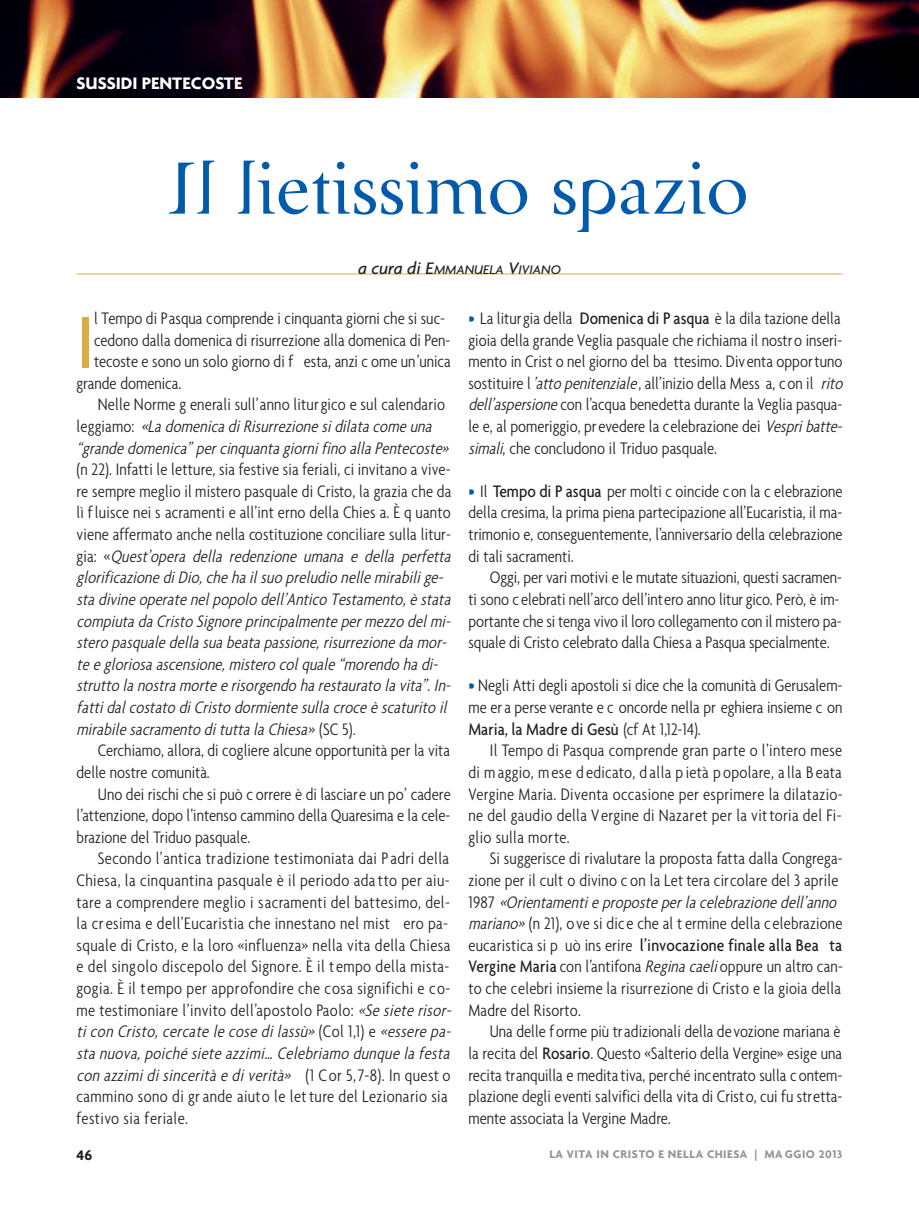
<style>
.page{position:relative;width:919px;height:1217px;background:#fff}
.page>*{position:absolute;margin:0;border:0;box-sizing:border-box;transform-origin:0 0}
.t1{font:500 condensed 78.45px "Agenda";color:#dbaa43}
.t2{font:75px "Air Roman";color:#015aaa}
.t3{font:300 condensed 18px/21.6px "Agenda";color:#231f20;text-align:justify}
.t4{font:italic 300 condensed 18px/21.6px "Agenda";color:#231f20}
.t5{font:300 condensed 18px/21.6px "Agenda";letter-spacing:.02em;color:#231f20}
.t6{font:700 18px "Agenda";color:#fff}
.t7{font:700 15px "Agenda";color:#231f20}
.t8{font:italic 500 13.5px "Agenda";color:#231f20}
.t9{font:700 12px "Agenda";letter-spacing:.045em;color:#939598}
.s1{font-size:18px}
.s2{font-style:normal}
.s3{font-style:italic}
.s4{font-weight:500;color:#015aaa}
.s5{font-weight:500}
</style>
<div class="page">
<img style="left:0;top:0;width:918px;height:98px">
<hr style="left:77px;top:273px;width:765px;height:1px;background:#dbaa43">
<p class="t6" style="left:77px;top:73px;width:167px">SUSSIDI PENTECOSTE</p>
<h2 class="t2" style="left:166px;top:140px;width:583px">Il lietissimo spazio</h2>
<p class="t8" style="left:358px;top:261px;width:204px"><span class="s1">a cura di E</span>MMANUELA <span class="s1">V</span>IVIANO</p>
<h1 class="t1" style="left:77px;top:296px;width:19px">I</h1>
<p class="t3" style="left:94px;top:307px;width:352px">l Tempo di Pasqua comprende i cinquanta giorni che si suc-</p>
<p class="t3" style="left:94px;top:328px;width:358px">cedono dalla domenica di risurrezione alla domenica di Pen-</p>
<p class="t3" style="left:94px;top:350px;width:358px">tecoste e sono un solo giorno di f esta, anzi c ome un’unica</p>
<p class="t3" style="left:77px;top:372px;width:106px">grande domenica.</p>
<p class="t3" style="left:98px;top:393px;width:348px">Nelle Norme g enerali sull’anno liturgico e sul calendario</p>
<p class="t4" style="left:77px;top:415px;width:360px"><span class="s2">l e g g i a m o :</span> «LadomenicadiRisurrezionesidilatacomeuna</p>
<p class="t4" style="left:77px;top:436px;width:377px">“grandedomenica”percinquantagiornifino allaPentecoste»</p>
<p class="t4" style="left:77px;top:458px;width:379px"><span class="s2">(n 22). Infatti le letture, sia festive sia feriali, ci invitano a vive&shy;re sempre meglio il mistero pasquale di Cristo, la grazia che da lì f luisce nei s acramenti e all’int erno della Chies a. È q uanto viene affermato anche nella costituzione conciliare sulla litur&shy;g i a : «</span> Quest’opera della redenzione umana e della perfetta glorificazionediDio,chehailsuo preludio nellemirabilige&shy;stadivineoperatenelpopolo dell’Antico Testamento,èstata compiutadaCristo Signoreprincipalmentepermezzo delmi&shy;stero pasqualedellasuabeatapassione,risurrezionedamor&shy;teegloriosaascensione,mistero colquale“morendo hadi&shy;strutto lanostramorteerisorgendo harestaurato lavita”.In&shy;fattidalcostato diCristo dormientesullacroceèscaturito il mirabilesacramento dituttalaChiesa<span class="s2">» ( S C 5 ) .</span></p>
<p class="t3" style="left:77px;top:739px;width:375px;text-indent:21px">Cerchiamo, allora, di cogliere alcune opportunità per la vita delle nostre comunità.</p>
<p class="t3" style="left:77px;top:782px;width:376px;text-indent:21px">Uno dei rischi che si può c orrere è di lasciare un po’ cadere l’attenzione, dopo l’intenso cammino della Quaresima e la cele&shy;brazione del Triduo pasquale.</p>
<p class="t5" style="left:77px;top:847px;width:380px;text-indent:21px">Secondo l’antica tradizione testimoniata dai Padri della Chiesa, la cinquantina pasquale è il periodo ada tto per aiu&shy;tare a comprendere meglio i sacramenti del battesimo, del&shy;la cresima e dell’Eucaristia che innestano nel mist ero pa&shy;squale di Cristo, e la loro «influenza» nella vita della Chiesa e del singolo discepolo del Signore. È il tempo della mista&shy;gogia. È il tempo per approfondire che cosa significhi e co&shy;me testimoniare l’invito dell’apostolo Paolo: <span class="s3">«Se siete risor&shy;ticon Cristo,cercate le cose dilassù»</span> ( C o l 1 , 1 ) e <span class="s3">«essere pa&shy;stanuova,poiché siete azzimi… Celebriamo dunque lafesta con azzimidisinceritàe diverità»</span> ( 1 C o r 5 , 7 - 8 ) . I n q u e s t o cammino sono di gr ande aiuto le letture del Lezionario sia festivo sia feriale.</p>
<p class="t3" style="left:468px;top:307px;width:379px;text-align:left"><span class="s4">•</span> La liturgia della <span class="s5">Domenica di P asqua</span> è la dila tazione della gioia della grande Veglia pasquale che richiama il nostro inseri&shy;mento in Crist o nel giorno del ba ttesimo. Diventa opportuno sostituire l <span class="s3">’atto penitenziale</span>, all’inizio della Mess a, con il <span class="s3">rito dell’aspersione</span>con l’acqua benedetta durante la Veglia pasqua&shy;le e, al pomeriggio, prevedere la celebrazione dei <span class="s3">Vespribatte&shy;simali</span>, che concludono il Triduo pasquale.</p>
<p class="t3" style="left:468px;top:480px;width:375px"><span class="s4">•</span> Il <span class="s5">Tempo di P asqua</span> per molti c oincide con la c elebrazione della cresima, la prima piena partecipazione all’Eucaristia, il ma&shy;trimonio e, conseguentemente, l’anniversario della celebrazione di tali sacramenti.</p>
<p class="t3" style="left:468px;top:566px;width:375px;text-align:left;text-indent:21px">Oggi, per vari motivi e le mutate situazioni, questi sacramen&shy;ti sono c elebrati nell’arco dell’intero anno litur gico. Però, è im&shy;portante che si tenga vivo il loro collegamento con il mistero pa&shy;squale di Cristo celebrato dalla Chiesa a Pasqua specialmente.</p>
<p class="t3" style="left:468px;top:674px;width:375px"><span class="s4">•</span> Negli Atti degli apostoli si dice che la comunità di Gerusalem&shy;me er a perse verante e c oncorde nella pr eghiera insieme c on <span class="s5">Maria, la Madre di Gesù</span> (cf At 1,12-14).</p>
<p class="t3" style="left:468px;top:739px;width:376px;text-indent:21px">Il Tempo di Pasqua comprende gran parte o l’intero mese di m aggio, mese d edicato, d alla pietà p opolare, alla Beata Vergine Maria. Diventa occasione per esprimere la dilatazio&shy;ne del gaudio della Vergine di Nazaret per la vittoria del Fi&shy;glio sulla morte.</p>
<p class="t3" style="left:468px;top:847px;width:376px;text-align:left;text-indent:21px">Si suggerisce di rivalutare la proposta fatta dalla Congrega&shy;zione per il cult o divino c on la Let tera circolare del 3 aprile 1 9 8 7 <span class="s3">«Orientamentieproposteperlacelebrazionedell’anno mariano»</span>(n 21), ove si dice che al t ermine della celebrazione eucaristica si p uò ins erire <span class="s5">l’invocazione finale alla Bea ta Vergine Maria</span> con l’antifona <span class="s3">Reginacaeli</span>oppure un altro can&shy;to che celebri insieme la risurrezione di Cristo e la gioia della Madre del Risorto.</p>
<p class="t3" style="left:468px;top:1020px;width:375px;text-indent:21px">Una delle forme più tradizionali della devozione mariana è la recita del <span class="s5">Rosario</span>. Questo «Salterio della Vergine» esige una recita tranquilla e medita tiva, perché incentrato sulla c ontem&shy;plazione degli eventi salvifici della vita di Cristo, cui fu stretta&shy;mente associata la Vergine Madre.</p>
<p class="t7" style="left:77px;top:1145px;width:17px">46</p>
<p class="t9" style="left:549px;top:1145px;width:294px">LA VITA IN CRISTO E NELLA CHIESA | MA GGIO 2013</p>
</div>
